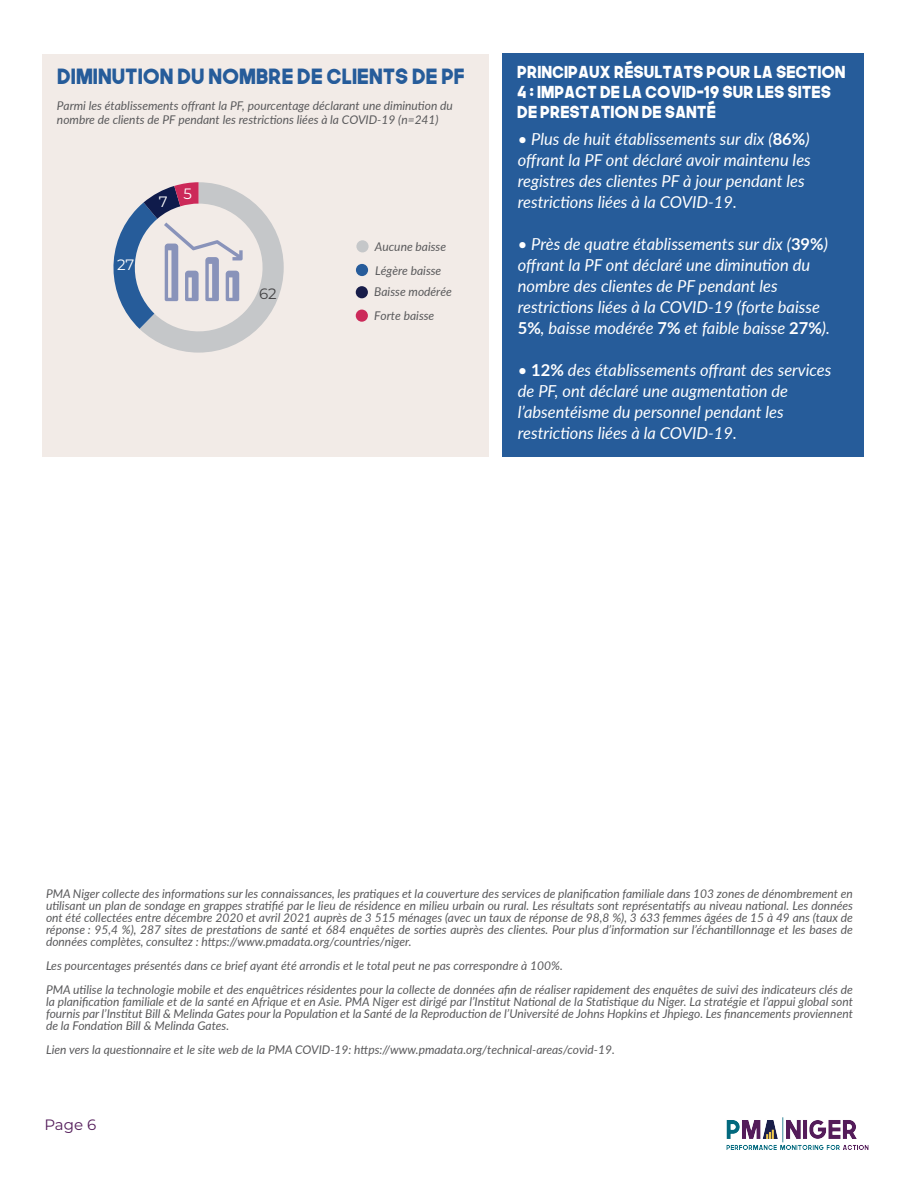
<style>
.page{position:relative;width:918px;height:1188px;background:#fff}
.page>*{position:absolute;margin:0;border:0;box-sizing:border-box;transform-origin:0 0}
.t1{font:21px "The Next Font";color:#265c9a}
.t2{font:italic 16.5px/21px "Lato";color:#fff}
.t3{font:16.5px/19.8px "The Next Font";color:#fff}
.t4{font:15px "Montserrat";color:#531c5a}
.t5{font:15px "Montserrat";color:#fff}
.t6{font:15px "Montserrat";color:#444345}
.t7{font:italic 12px/12px "Lato";color:#59595b}
.s1{font-weight:700;font-style:normal}
</style>
<div class="page">
<div style="left:43px;top:54px;width:446px;height:403px;background:#f2ebe7"></div>
<div style="left:356px;top:240px;width:13px;height:12px;background:#c5c7c9;border-radius:50%"></div>
<div style="left:356px;top:264px;width:12px;height:12px;background:#275c9b;border-radius:50%"></div>
<div style="left:356px;top:286px;width:12px;height:12px;background:#181d4a;border-radius:50%"></div>
<div style="left:356px;top:310px;width:12px;height:12px;background:#cc2a5a;border-radius:50%"></div>
<div style="left:502px;top:53px;width:361px;height:404px;background:#265c9a"></div>
<img style="left:726px;top:1117px;width:143px;height:33px">
<svg style="left:113px;top:182px;width:171px;height:171px"></svg>
<h1 class="t1" style="left:57px;top:62px;width:409px">DIMINUTION DU NOMBRE DE CLIENTS DE PF</h1>
<p class="t7" style="left:57px;top:98px;width:397px;line-height:14.4px">Parmi les établissements offrant la PF, pourcentage déclarant une diminution du nombre de clients de PF pendant les restrictions liées à la COVID-19 (n=241)</p>
<p class="t5" style="left:117px;top:255px;width:19px">27</p>
<p class="t5" style="left:159px;top:191px;width:10px">7</p>
<p class="t5" style="left:184px;top:183px;width:10px">5</p>
<p class="t6" style="left:259px;top:283px;width:19px">62</p>
<p class="t7" style="left:375px;top:240px;width:73px">Aucune baisse</p>
<p class="t7" style="left:374px;top:280px;width:79px;line-height:23.4px">Baisse modérée<br>Forte baisse</p>
<p class="t7" style="left:375px;top:264px;width:68px">Légère baisse</p>
<h2 class="t3" style="left:517px;top:61px;width:330px">PRINCIPAUX RÉSULTATS POUR LA SECTION<br>4 : IMPACT DE LA COVID-19 SUR LES SITES<br>DE PRESTATION DE SANTÉ</h2>
<h2 class="t2" style="left:518px;top:127px;width:294px">• Plus de huit établissements sur dix (<span class="s1">86%</span>) offrant la PF ont déclaré avoir maintenu les registres des clientes PF à jour pendant les restrictions liées à la COVID-19.</h2>
<h2 class="t2" style="left:518px;top:232px;width:314px">• Près de quatre établissements sur dix (<span class="s1">39%</span>) offrant la PF ont déclaré une diminution du nombre des clientes de PF pendant les restrictions liées à la COVID-19 (forte baisse <span class="s1">5%</span>, baisse modérée <span class="s1">7%</span> et faible baisse <span class="s1">27%</span>).</h2>
<h2 class="t2" style="left:518px;top:358px;width:315px">• <span class="s1">12%</span> des établissements offrant des services de PF, ont déclaré une augmentation de l’absentéisme du personnel pendant les restrictions liées à la COVID-19.</h2>
<p class="t7" style="left:46px;top:887px;width:809px;text-align:justify">PMA Niger collecte des informations sur les connaissances, les pratiques et la couverture des services de planification familiale dans 103 zones de dénombrement en utilisant un plan de sondage en grappes stratifié par le lieu de résidence en milieu urbain ou rural. Les résultats sont représentatifs au niveau national. Les données ont été collectées entre décembre 2020 et avril 2021 auprès de 3 515 ménages (avec un taux de réponse de 98,8 %), 3 633 femmes âgées de 15 à 49 ans (taux de réponse : 95,4 %), 287 sites de prestations de santé et 684 enquêtes de sorties auprès des clientes. Pour plus d’information sur l’échantillonnage et les bases de données complètes, consultez : https://www.pmadata.org/countries/niger.</p>
<p class="t7" style="left:46px;top:953px;width:808px;line-height:24px">Les pourcentages présentés dans ce brief ayant été arrondis et le total peut ne pas correspondre à 100%.<br>PMA utilise la technologie mobile et des enquêtrices résidentes pour la collecte de données afin de réaliser rapidement des enquêtes de suivi des indicateurs clés de</p>
<p class="t7" style="left:46px;top:995px;width:808px;text-align:justify">la planification familiale et de la santé en Afrique et en Asie. PMA Niger est dirigé par l’Institut National de la Statistique du Niger. La stratégie et l’appui global sont fournis par l’Institut Bill &amp; Melinda Gates pour la Population et la Santé de la Reproduction de l’Université de Johns Hopkins et Jhpiego. Les financements proviennent de la Fondation Bill &amp; Melinda Gates.</p>
<p class="t7" style="left:46px;top:1043px;width:570px">Lien vers la questionnaire et le site web de la PMA COVID-19: https://www.pmadata.org/technical-areas/covid-19.</p>
<p class="t4" style="left:44px;top:1114px;width:53px">Page 6</p>
</div>
